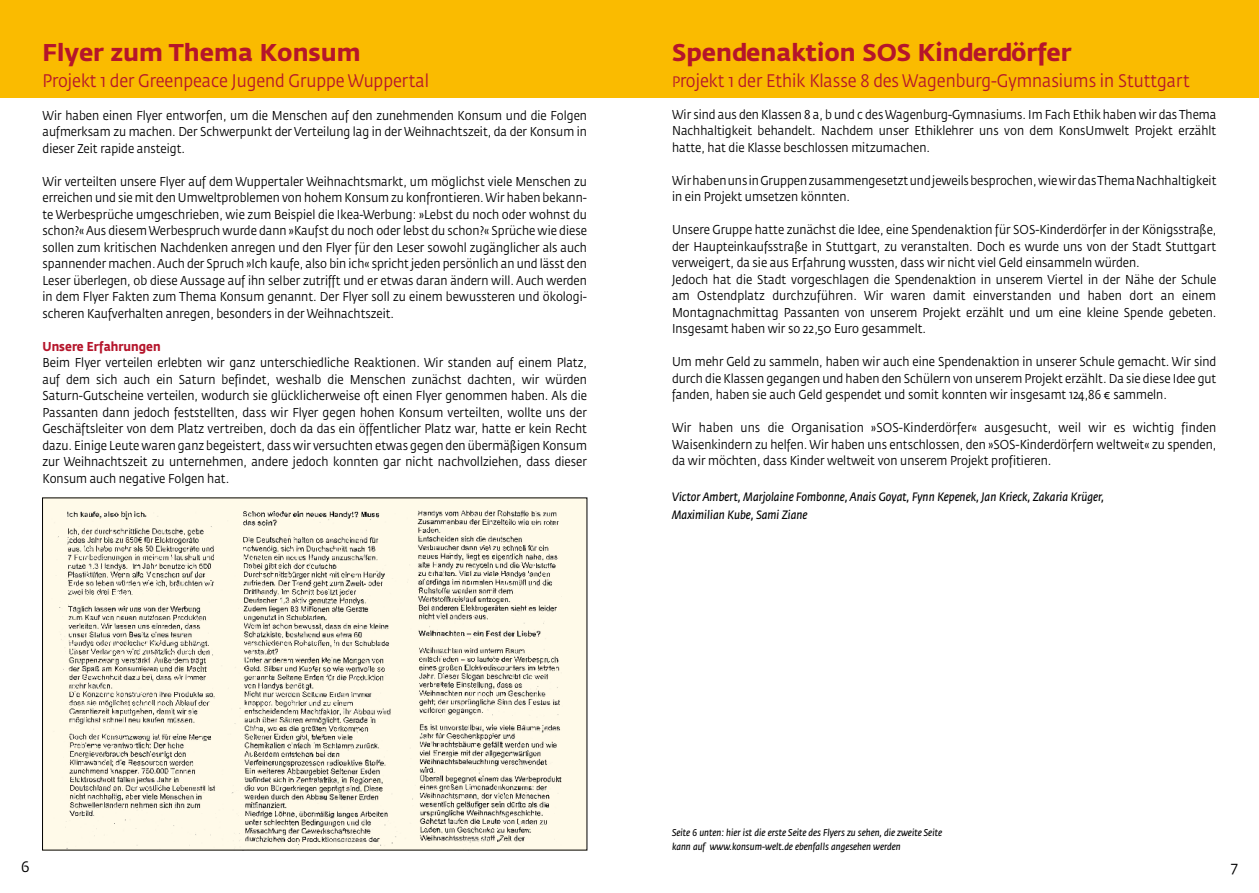
<style>
.page{position:relative;width:1259px;height:893px;background:#fff}
.page>*{position:absolute;margin:0;border:0;box-sizing:border-box;transform-origin:0 0}
.t1{font:700 24px "Fedra Sans Pro";color:#b5152b}
.t2{font:18px "Fedra Sans Pro";color:#b5152b;scale:.9 1}
.t3{font:15px "Fedra Sans Pro";color:#000}
.t4{font:12.75px/16.5px "Fedra Sans Pro";color:#000;text-align:justify;scale:.9 1}
.t5{font:700 12.75px "Fedra Sans Pro";color:#b5152b;scale:.9 1}
.t6{font:italic 12px/18px "Fedra Sans Pro";color:#000;scale:.9 1}
.t7{font:italic 9.75px/13.5px "Fedra Sans Pro";color:#000;scale:.9 1}
.s1{font-size:15px}
</style>
<div class="page">
<div style="left:0;top:0;width:1259px;height:98px;background:#fabb00"></div>
<img style="left:44px;top:499px;width:536px;height:349px">
<h1 class="t1" style="left:43px;top:38px;width:320px">Flyer zum Thema Konsum</h1>
<h2 class="t2" style="left:43px;top:70px;width:431px">Projekt 1 der Greenpeace Jugend Gruppe Wuppertal</h2>
<p class="t4" style="left:43px;top:107px;width:606px">Wir haben einen Flyer entworfen, um die Menschen auf den zunehmenden Konsum und die Folgen aufmerksam zu machen. Der Schwerpunkt der Verteilung lag in der Weihnachtszeit, da der Konsum in dieser Zeit rapide ansteigt.</p>
<p class="t4" style="left:43px;top:173px;width:606px">Wir verteilten unsere Flyer auf dem Wuppertaler Weihnachtsmarkt, um möglichst viele Menschen zu erreichen und sie mit den Umweltproblemen von hohem Konsum zu konfrontieren. Wir haben bekann&shy;te Werbesprüche umgeschrieben, wie zum Beispiel die Ikea-Werbung: »Lebst du noch oder wohnst du schon?« Aus diesem Werbespruch wurde dann »Kaufst du noch oder lebst du schon?« Sprüche wie diese sollen zum kritischen Nachdenken anregen und den Flyer für den Leser sowohl zugänglicher als auch spannender machen. Auch der Spruch »Ich kaufe, also bin ich« spricht jeden persönlich an und lässt den Leser überlegen, ob diese Aussage auf ihn selber zutrifft und er etwas daran ändern will. Auch werden in dem Flyer Fakten zum Thema Konsum genannt. Der Flyer soll zu einem bewussteren und ökologi&shy;scheren Kaufverhalten anregen, besonders in der Weihnachtszeit.</p>
<p class="t5" style="left:43px;top:338px;width:133px">Unsere Erfahrungen</p>
<p class="t4" style="left:43px;top:355px;width:606px">Beim Flyer verteilen erlebten wir ganz unterschiedliche Reaktionen. Wir standen auf einem Platz, auf dem sich auch ein Saturn befindet, weshalb die Menschen zunächst dachten, wir würden Saturn-Gutscheine verteilen, wodurch sie glücklicherweise oft einen Flyer genommen haben. Als die Passanten dann jedoch feststellten, dass wir Flyer gegen hohen Konsum verteilten, wollte uns der Geschäftsleiter von dem Platz vertreiben, doch da das ein öffentlicher Platz war, hatte er kein Recht dazu. Einige Leute waren ganz begeistert, dass wir versuchten etwas gegen den übermäßigen Konsum zur Weihnachtszeit zu unternehmen, andere jedoch konnten gar nicht nachvollziehen, dass dieser Konsum auch negative Folgen hat.</p>
<h1 class="t1" style="left:672px;top:38px;width:401px">Spendenaktion SOS Kinderdörfer</h1>
<h2 class="t2" style="left:672px;top:70px;width:577px"><span class="s1">P</span>rojekt 1 der Ethik Klasse 8 des Wagenburg-Gymnasiums in Stuttgart</h2>
<p class="t4" style="left:672px;top:106px;width:606px">Wir sind aus den Klassen 8 a, b und c des Wagenburg-Gymnasiums. Im Fach Ethik haben wir das Thema Nachhaltigkeit behandelt. Nachdem unser Ethiklehrer uns von dem KonsUmwelt Projekt erzählt hatte, hat die Klasse beschlossen mitzumachen.</p>
<p class="t4" style="left:672px;top:172px;width:606px">Wir haben uns in Gruppen zusammengesetzt und jeweils besprochen, wie wir das Thema Nachhaltigkeit in ein Projekt umsetzen könnten.</p>
<p class="t4" style="left:672px;top:222px;width:606px;text-align:left">Unsere Gruppe hatte zunächst die Idee, eine Spendenaktion für SOS-Kinderdörfer in der Königsstraße, der Haupteinkaufsstraße in Stuttgart, zu veranstalten. Doch es wurde uns von der Stadt Stuttgart verweigert, da sie aus Erfahrung wussten, dass wir nicht viel Geld einsammeln würden.<br>Jedoch hat die Stadt vorgeschlagen die Spendenaktion in unserem Viertel in der Nähe der Schule am Ostendplatz durchzuführen. Wir waren damit einverstanden und haben dort an einem Montagnachmittag Passanten von unserem Projekt erzählt und um eine kleine Spende gebeten.<br>Insgesamt haben wir so 22,50 Euro gesammelt.</p>
<p class="t4" style="left:672px;top:354px;width:606px">Um mehr Geld zu sammeln, haben wir auch eine Spendenaktion in unserer Schule gemacht. Wir sind durch die Klassen gegangen und haben den Schülern von unserem Projekt erzählt. Da sie diese Idee gut fanden, haben sie auch Geld gespendet und somit konnten wir insgesamt 124,86 € sammeln.</p>
<p class="t4" style="left:672px;top:420px;width:606px">Wir haben uns die Organisation »SOS-Kinderdörfer« ausgesucht, weil wir es wichtig finden Waisenkindern zu helfen. Wir haben uns entschlossen, den »SOS-Kinderdörfern weltweit« zu spenden, da wir möchten, dass Kinder weltweit von unserem Projekt profitieren.</p>
<p class="t6" style="left:672px;top:488px;width:482px">Victor Ambert, Marjolaine Fombonne, Anais Goyat, Fynn Kepenek, Jan Krieck, Zakaria Krüger,<br>Maximilian Kube, Sami Ziane</p>
<p class="t7" style="left:672px;top:826px;width:302px">Seite 6 unten: hier ist die erste Seite des Flyers zu sehen, die zweite Seite kann auf www.konsum-welt.de ebenfalls angesehen werden</p>
<p class="t3" style="left:21px;top:857px;width:10px">6</p>
<p class="t3" style="left:1231px;top:857px;width:8px">7</p>
</div>
